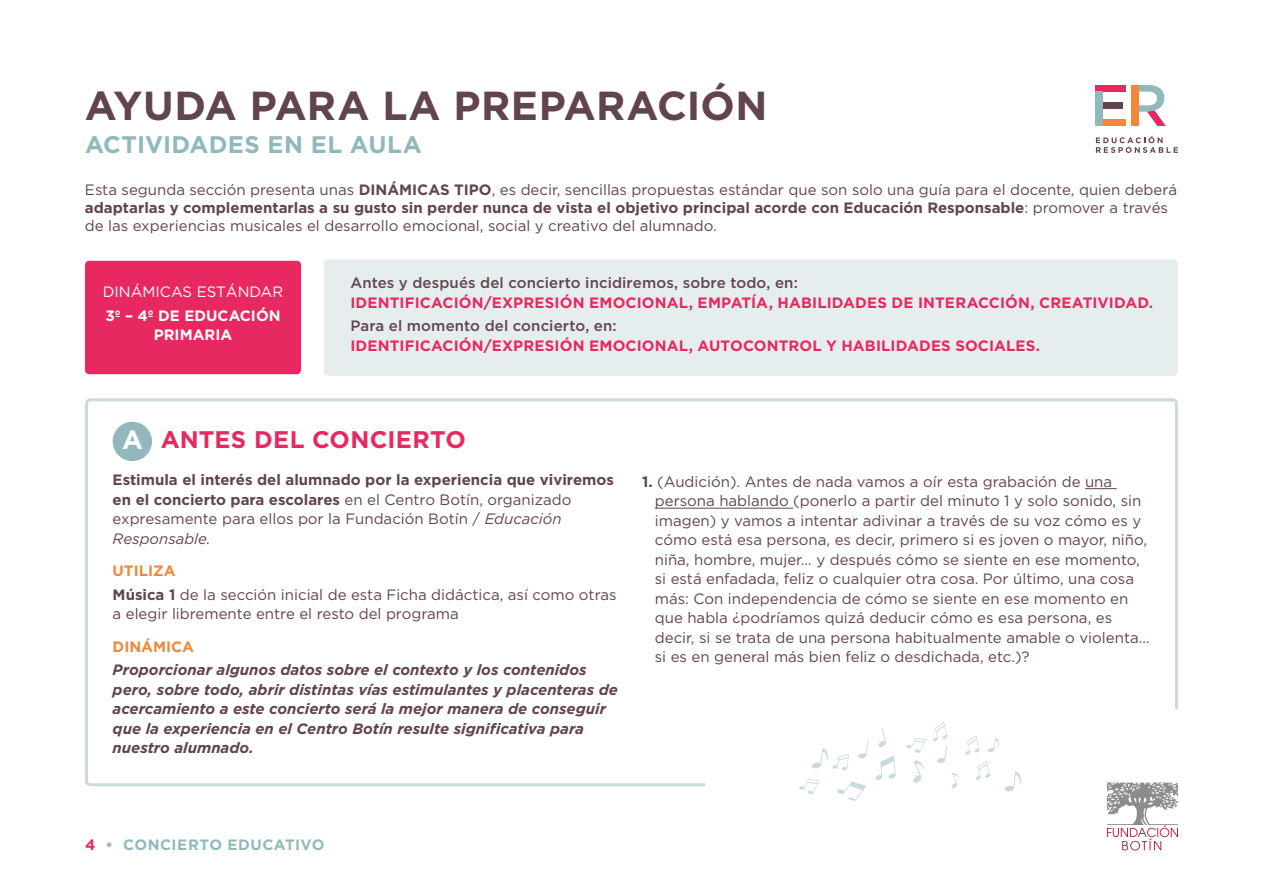
<style>
.page{position:relative;width:1263px;height:893px;background:#fff}
.page>*{position:absolute;margin:0;border:0;box-sizing:border-box;transform-origin:0 0}
.t1{font:700 40.5px "Gotham";letter-spacing:.005em;color:#62444c}
.t2{font:700 24px "Gotham";letter-spacing:.015em;color:#91b9bc}
.t3{font:700 24px "Gotham";letter-spacing:.01em;color:#e72960}
.t4{font:15px/19.5px "Gotham";color:#62444c}
.t5{font:italic 700 15px/19.5px "Gotham";color:#62444c}
.t6{font:700 15px/19.5px "Gotham";color:#62444c}
.t7{font:700 15px "Gotham";letter-spacing:.01em;color:#e72960}
.t8{font:500 15px "Gotham";letter-spacing:.01em;color:#62444c}
.t9{font:700 15px/19.5px "Gotham";color:#fff;text-align:center}
.t10{font:700 15px "Gotham";letter-spacing:.035em;color:#91b9bc}
.t11{font:15px "Gotham";color:#fff}
.t12{font:700 15px "Gotham";color:#f18739}
.s1{font-weight:700}
.s2{font-size:26.4px;color:#fff}
.s3{font-weight:400}
.s4{font-weight:400;font-style:italic}
.s5{font-weight:700;color:#f18739}
.s6{color:#e72960}
</style>
<div class="page">
<svg style="left:1096px;top:136px;width:82px;height:17px"></svg>
<div style="left:1101px;top:102px;width:22px;height:7px;background:#62444c"></div>
<div style="left:1095px;top:85px;width:30px;height:6px;background:#e72960"></div>
<div style="left:1095px;top:120px;width:31px;height:6px;background:#f18739"></div>
<div style="left:1095px;top:91px;width:7px;height:35px;background:#91b9bc"></div>
<svg style="left:1138px;top:85px;width:28px;height:41px"></svg>
<div style="left:1131px;top:85px;width:7px;height:41px;background:#f18739"></div>
<div style="left:324px;top:259px;width:854px;height:117px;background:#e6edef;border-radius:4px"></div>
<div style="left:85px;top:261px;width:216px;height:113px;background:#e72960;border-radius:4px"></div>
<div style="left:85px;top:398px;width:1093px;height:388px;border:3px solid #cbdbdd;border-radius:4px"></div>
<div style="left:113px;top:422px;width:39px;height:39px;background:#91b9bc;border-radius:50%"></div>
<div style="left:705px;top:709px;width:558px;height:183px;background:#fff;border-radius:18px"></div>
<svg style="left:875px;top:755px;width:21px;height:25px"></svg>
<svg style="left:858px;top:741px;width:10px;height:18px"></svg>
<svg style="left:799px;top:779px;width:20px;height:15px"></svg>
<svg style="left:906px;top:738px;width:20px;height:15px"></svg>
<svg style="left:933px;top:722px;width:15px;height:41px"></svg>
<svg style="left:837px;top:781px;width:29px;height:20px"></svg>
<svg style="left:878px;top:728px;width:8px;height:19px"></svg>
<svg style="left:952px;top:773px;width:7px;height:15px"></svg>
<svg style="left:913px;top:760px;width:11px;height:23px"></svg>
<svg style="left:965px;top:735px;width:56px;height:57px"></svg>
<svg style="left:812px;top:748px;width:37px;height:22px"></svg>
<hr style="left:1085px;top:488px;width:32px;height:1px;background:#62444c">
<hr style="left:655px;top:508px;width:138px;height:1px;background:#62444c">
<svg style="left:1107px;top:782px;width:71px;height:68px"></svg>
<h1 class="t1" style="left:85px;top:82px;width:684px">AYUDA PARA LA PREPARACIÓN</h1>
<h2 class="t2" style="left:85px;top:131px;width:338px">ACTIVIDADES EN EL AULA</h2>
<p class="t4" style="left:85px;top:181px;width:1094px;line-height:18px">Esta segunda sección presenta unas <span class="s1">DINÁMICAS TIPO</span>, es decir, sencillas propuestas estándar que son solo una guía para el docente, quien deberá <span class="s1">adaptarlas y complementarlas a su gusto sin perder nunca de vista el objetivo principal acorde con Educación Responsable</span>: promover a través de las experiencias musicales el desarrollo emocional, social y creativo del alumnado.</p>
<p class="t11" style="left:103px;top:284px;width:182px">DINÁMICAS ESTÁNDAR</p>
<p class="t9" style="left:105px;top:305px;width:177px">3º – 4º DE EDUCACIÓN<br>PRIMARIA</p>
<p class="t8" style="left:350px;top:274px;width:449px">Antes y después del concierto incidiremos, sobre todo, en:</p>
<p class="t7" style="left:350px;top:294px;width:804px">IDENTIFICACIÓN/EXPRESIÓN EMOCIONAL, EMPATÍA, HABILIDADES DE INTERACCIÓN, CREATIVIDAD.</p>
<p class="t8" style="left:350px;top:317px;width:268px">Para el momento del concierto, en:</p>
<p class="t7" style="left:350px;top:337px;width:691px">IDENTIFICACIÓN/EXPRESIÓN EMOCIONAL, AUTOCONTROL Y HABILIDADES SOCIALES.</p>
<h2 class="t3" style="left:122px;top:425px;width:345px"><span class="s2">A</span> ANTES DEL CONCIERTO</h2>
<p class="t6" style="left:113px;top:470px;width:503px">Estimula el interés del alumnado por la experiencia que viviremos en el concierto para escolares <span class="s3">en el Centro Botín, organizado expresamente para ellos por la Fundación Botín /</span> <span class="s4">Educación Responsable.</span></p>
<p class="t4" style="left:113px;top:559px;width:505px;line-height:23.7px"><span class="s5">UTILIZA<br></span><span class="s1">Música 1</span> de la sección inicial de esta Ficha didáctica, así como otras</p>
<p class="t4" style="left:113px;top:604px;width:348px">a elegir libremente entre el resto del programa</p>
<p class="t12" style="left:113px;top:638px;width:83px">DINÁMICA</p>
<p class="t5" style="left:113px;top:660px;width:507px">Proporcionar algunos datos sobre el contexto y los contenidos pero, sobre todo, abrir distintas vías estimulantes y placenteras de acercamiento a este concierto será la mejor manera de conseguir que la experiencia en el Centro Botín resulte significativa para nuestro alumnado.</p>
<p class="t4" style="left:655px;top:471px;width:496px;text-indent:-13px"><span class="s1">1.</span> (Audición). Antes de nada vamos a oír esta grabación de una persona hablando (ponerlo a partir del minuto 1 y solo sonido, sin imagen) y vamos a intentar adivinar a través de su voz cómo es y cómo está esa persona, es decir, primero si es joven o mayor, niño, niña, hombre, mujer… y después cómo se siente en ese momento, si está enfadada, feliz o cualquier otra cosa. Por último, una cosa más: Con independencia de cómo se siente en ese momento en que habla ¿podríamos quizá deducir cómo es esa persona, es decir, si se trata de una persona habitualmente amable o violenta… si es en general más bien feliz o desdichada, etc.)?</p>
<p class="t10" style="left:85px;top:836px;width:241px"><span class="s6">4</span> • CONCIERTO EDUCATIVO</p>
</div>
